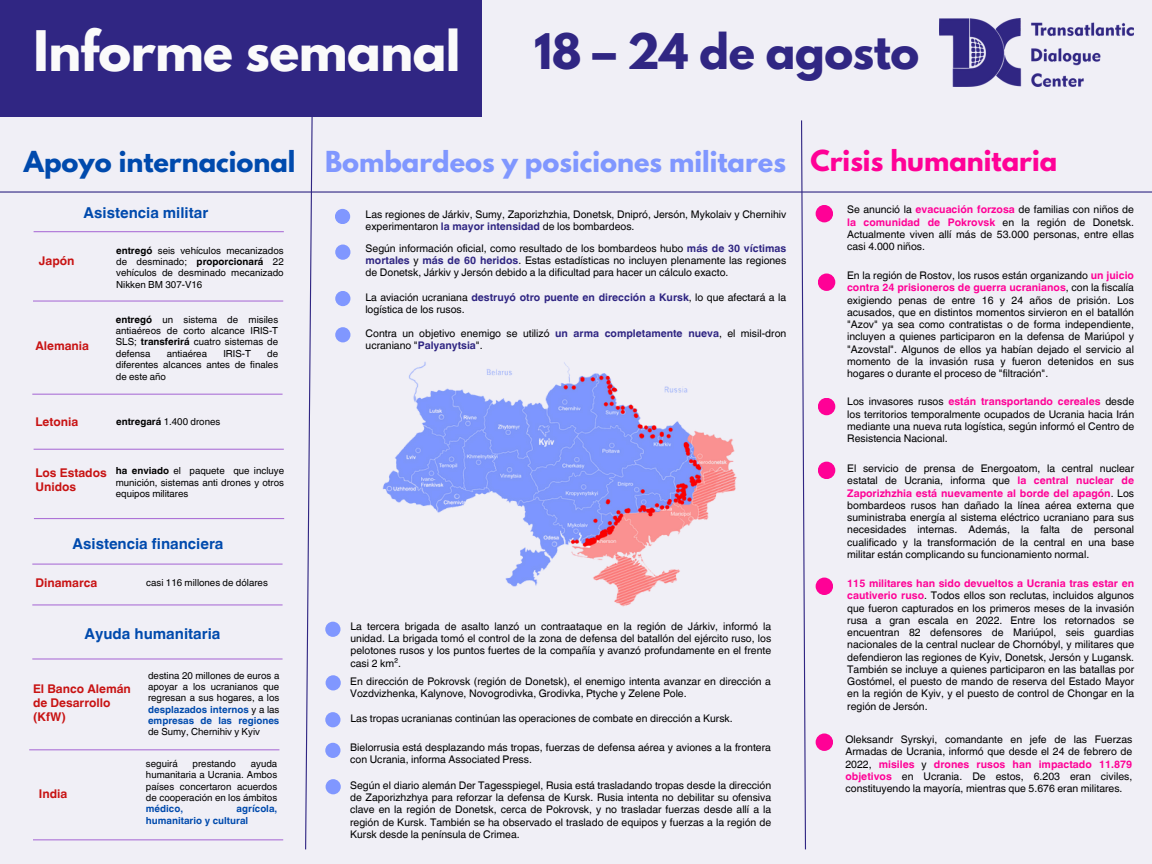
<style>
.page{position:relative;width:1152px;height:864px;background:#f0eff6}
.page>*{position:absolute;margin:0;border:0;box-sizing:border-box;transform-origin:0 0}
.t1{font:700 49.5px "League Spartan";letter-spacing:-.01em;color:#fafafa}
.t2{font:700 43.5px "League Spartan";letter-spacing:-.01em;color:#302683}
.t3{font:700 25.65px "League Spartan";color:#8097ff}
.t4{font:700 25.65px "League Spartan";color:#004aad}
.t5{font:700 25.65px "League Spartan";color:#ff0196}
.t6{font:700 15px "Helvetica World";color:#004aad}
.t7{font:700 12px/14px "Helvetica World";color:#c81313}
.t8{font:10.5px/12.3px "Helvetica World";color:#000;text-align:justify}
.t9{font:9.75px/11.4px "Helvetica World";color:#000;text-align:justify}
.t10{font:700 9.75px/11.4px "Helvetica World";color:#004aad}
.s1{font-weight:700}
.s2{font-weight:700;color:#004aad}
.s3{font-weight:700;color:#2f2582}
.s4{font-weight:700;color:#ff0196}
</style>
<div class="page">
<svg style="left:304px;top:116px;width:9px;height:734px"></svg>
<svg style="left:801px;top:120px;width:5px;height:730px"></svg>
<hr style="left:0;top:191px;width:1152px;height:2px;background:#302683">
<hr style="left:34px;top:231px;width:250px;height:1px;background:#ad73d7">
<div style="left:816px;top:205px;width:17px;height:17px;background:#ff0196;border-radius:50%"></div>
<div style="left:0;top:0;width:481px;height:116px;background:#302683"></div>
<img style="left:939px;top:18px;width:195px;height:69px">
<div style="left:818px;top:273px;width:17px;height:18px;background:#ff0196;border-radius:50%"></div>
<div style="left:818px;top:398px;width:17px;height:17px;background:#ff0196;border-radius:50%"></div>
<div style="left:818px;top:462px;width:17px;height:17px;background:#ff0196;border-radius:50%"></div>
<div style="left:325px;top:622px;width:16px;height:15px;background:#8097ff;border-radius:50%"></div>
<div style="left:335px;top:209px;width:15px;height:15px;background:#8097ff;border-radius:50%"></div>
<div style="left:325px;top:712px;width:16px;height:15px;background:#8097ff;border-radius:50%"></div>
<div style="left:816px;top:733px;width:17px;height:18px;background:#ff0196;border-radius:50%"></div>
<div style="left:326px;top:779px;width:15px;height:15px;background:#8097ff;border-radius:50%"></div>
<div style="left:816px;top:578px;width:17px;height:17px;background:#ff0196;border-radius:50%"></div>
<hr style="left:33px;top:300px;width:250px;height:2px;background:#ad73d7">
<hr style="left:34px;top:449px;width:250px;height:1px;background:#ad73d7">
<hr style="left:32px;top:564px;width:251px;height:1px;background:#ad73d7">
<hr style="left:32px;top:658px;width:251px;height:2px;background:#ad73d7">
<hr style="left:33px;top:839px;width:250px;height:1px;background:#ad73d7">
<div style="left:335px;top:245px;width:15px;height:15px;background:#8097ff;border-radius:50%"></div>
<div style="left:335px;top:291px;width:15px;height:15px;background:#8097ff;border-radius:50%"></div>
<div style="left:335px;top:327px;width:15px;height:15px;background:#8097ff;border-radius:50%"></div>
<div style="left:326px;top:675px;width:15px;height:15px;background:#8097ff;border-radius:50%"></div>
<hr style="left:32px;top:394px;width:251px;height:1px;background:#ad73d7">
<hr style="left:32px;top:604px;width:251px;height:2px;background:#ad73d7">
<div style="left:325px;top:743px;width:16px;height:15px;background:#8097ff;border-radius:50%"></div>
<img style="left:382px;top:362px;width:355px;height:245px">
<hr style="left:34px;top:518px;width:250px;height:1px;background:#ad73d7">
<hr style="left:29px;top:749px;width:250px;height:1px;background:#ad73d7">
<h4 class="t1" style="left:34px;top:26px;width:429px">Informe semanal</h4>
<p class="t2" style="left:534px;top:30px;width:386px">18 – 24 de agosto</p>
<h3 class="t4" style="left:24px;top:149px;width:273px">Apoyo internacional</h3>
<h3 class="t6" style="left:84px;top:201px;width:126px">Asistencia militar</h3>
<p class="t7" style="left:39px;top:253px;width:37px">Japón</p>
<p class="t9" style="left:116px;top:245px;width:169px"><span class="s1">entregó</span> seis vehículos mecanizados de desminado; <span class="s1">proporcionará</span> 22 vehículos de desminado mecanizado Nikken BM 307-V16</p>
<h5 class="t7" style="left:35px;top:337px;width:55px">Alemania</h5>
<p class="t9" style="left:116px;top:314px;width:164px"><span class="s1">entregó</span> un sistema de misiles antiaéreos de corto alcance IRIS-T SLS; <span class="s1">transferirá</span> cuatro sistemas de defensa</p>
<p class="t9" style="left:167px;top:348px;width:42px">antiaérea</p>
<p class="t9" style="left:223px;top:348px;width:29px">IRIS-T</p>
<p class="t9" style="left:116px;top:348px;width:164px;text-indent:151px">de diferentes alcances antes de finales de este año</p>
<p class="t7" style="left:35px;top:413px;width:44px">Letonia</p>
<h5 class="t9" style="left:116px;top:416px;width:106px"><span class="s1">entregará</span> 1.400 drones</h5>
<p class="t7" style="left:35px;top:464px;width:73px">Los Estados<br>Unidos</p>
<p class="t9" style="left:116px;top:465px;width:170px"><span class="s1">ha enviado</span> el paquete que incluye munición, sistemas anti drones y otros equipos militares</p>
<p class="t6" style="left:73px;top:532px;width:152px">Asistencia financiera</p>
<p class="t7" style="left:35px;top:574px;width:64px">Dinamarca</p>
<p class="t9" style="left:146px;top:577px;width:123px">casi 116 millones de dólares</p>
<h5 class="t6" style="left:84px;top:622px;width:137px">Ayuda humanitaria</h5>
<p class="t7" style="left:33px;top:681px;width:99px">El Banco Alemán de Desarrollo (KfW)</p>
<p class="t7" style="left:39px;top:785px;width:30px">India</p>
<h2 class="t9" style="left:148px;top:670px;width:133px">destina 20 millones de euros a apoyar a los ucranianos que regresan a sus hogares, a los <span class="s2">desplazados internos</span> y a las <span class="s2">empresas de las regiones </span>de Sumy, Chernihiv y Kyiv</h2>
<p class="t9" style="left:146px;top:758px;width:33px">seguirá</p>
<p class="t9" style="left:193px;top:758px;width:45px">prestando</p>
<p class="t9" style="left:146px;top:758px;width:133px;text-indent:105px">ayuda humanitaria a Ucrania. Ambos países concertaron acuerdos de cooperación en los ámbitos <span class="s2">médico,</span></p>
<p class="t10" style="left:146px;top:802px;width:133px;text-indent:91px">agrícola, humanitario y cultural</p>
<h3 class="t3" style="left:325px;top:149px;width:462px">Bombardeos y posiciones militares</h3>
<p class="t8" style="left:366px;top:208px;width:422px">Las regiones de Járkiv, Sumy, Zaporizhzhia, Donetsk, Dnipró, Jersón, Mykolaiv y Chernihiv experimentaron <span class="s3">la mayor intensidad</span> de los bombardeos.</p>
<p class="t8" style="left:366px;top:242px;width:422px">Según información oficial, como resultado de los bombardeos hubo <span class="s3">más de 30 víctimas mortales</span> y <span class="s3">más de 60 heridos</span>. Estas estadísticas no incluyen plenamente las regiones de Donetsk, Járkiv y Jersón debido a la dificultad para hacer un cálculo exacto.</p>
<h5 class="t8" style="left:365px;top:291px;width:422px">La aviación ucraniana <span class="s3">destruyó otro puente en dirección a Kursk</span>, lo que afectará a la logística de los rusos.</h5>
<p class="t8" style="left:366px;top:327px;width:422px">Contra un objetivo enemigo se utilizó <span class="s3">un arma completamente nueva</span>, el misil-dron ucraniano "<span class="s3">Palyanytsia</span>".</p>
<h4 class="t8" style="left:350px;top:620px;width:422px">La tercera brigada de asalto lanzó un contraataque en la región de Járkiv, informó la unidad. La brigada tomó el control de la zona de defensa del batallón del ejército ruso, los pelotones rusos y los puntos fuertes de la compañía y avanzó profundamente en el frente casi 2 km².</h4>
<h5 class="t8" style="left:350px;top:675px;width:422px">En dirección de Pokrovsk (región de Donetsk), el enemigo intenta avanzar en dirección a<br>Vozdvizhenka, Kalynove, Novogrodivka, Grodivka, Ptyche y Zelene Pole.</h5>
<p class="t8" style="left:350px;top:712px;width:384px">Las tropas ucranianas continúan las operaciones de combate en dirección a Kursk.</p>
<h5 class="t8" style="left:350px;top:741px;width:422px">Bielorrusia está desplazando más tropas, fuerzas de defensa aérea y aviones a la frontera con Ucrania, informa Associated Press.</h5>
<p class="t8" style="left:350px;top:779px;width:423px">Según el diario alemán Der Tagesspiegel, Rusia está trasladando tropas desde la dirección de Zaporizhzhya para reforzar la defensa de Kursk. Rusia intenta no debilitar su ofensiva clave en la región de Donetsk, cerca de Pokrovsk, y no trasladar fuerzas desde allí a la región de Kursk. También se ha observado el traslado de equipos y fuerzas a la región de Kursk desde la península de Crimea.</p>
<p class="t5" style="left:811px;top:148px;width:248px">Crisis humanitaria</p>
<p class="t8" style="left:847px;top:204px;width:288px">Se anunció la <span class="s4">evacuación forzosa</span> de familias con niños de <span class="s4">la comunidad de Pokrovsk</span> en la región de Donetsk.<br>Actualmente viven allí más de 53.000 personas, entre ellas casi 4.000 niños.</p>
<h4 class="t8" style="left:847px;top:269px;width:288px">En la región de Rostov, los rusos están organizando <span class="s4">un juicio contra 24 prisioneros de guerra ucranianos</span>, con la fiscalía exigiendo penas de entre 16 y 24 años de prisión. Los acusados, que en distintos momentos sirvieron en el batallón "Azov" ya sea como contratistas o de forma independiente, incluyen a quienes participaron en la defensa de Mariúpol y "Azovstal". Algunos de ellos ya habían dejado el servicio al momento de la invasión rusa y fueron detenidos en sus hogares o durante el proceso de "filtración".</h4>
<p class="t8" style="left:847px;top:396px;width:288px">Los invasores rusos <span class="s4">están transportando cereales</span> desde los territorios temporalmente ocupados de Ucrania hacia Irán mediante una nueva ruta logística, según informó el Centro de Resistencia Nacional.</p>
<p class="t8" style="left:847px;top:462px;width:288px">El servicio de prensa de Energoatom, la central nuclear estatal de Ucrania, informa que <span class="s4">la central nuclear de Zaporizhzhia está nuevamente al borde del apagón</span>. Los bombardeos rusos han dañado la línea aérea externa que suministraba energía al sistema eléctrico ucraniano para sus necesidades internas. Además, la falta de personal cualificado y la transformación de la central en una base militar están complicando su funcionamiento normal.</p>
<h5 class="t8" style="left:847px;top:577px;width:288px"><span class="s4">115 militares han sido devueltos a Ucrania tras estar en cautiverio ruso</span>. Todos ellos son reclutas, incluidos algunos que fueron capturados en los primeros meses de la invasión rusa a gran escala en 2022. Entre los retornados se encuentran 82 defensores de Mariúpol, seis guardias nacionales de la central nuclear de Chornóbyl, y militares que defendieron las regiones de Kyiv, Donetsk, Jersón y Lugansk.<br>También se incluye a quienes participaron en las batallas por Gostómel, el puesto de mando de reserva del Estado Mayor en la región de Kyiv, y el puesto de control de Chongar en la región de Jersón.</h5>
<p class="t8" style="left:845px;top:733px;width:288px">Oleksandr Syrskyi, comandante en jefe de las Fuerzas Armadas de Ucrania, informó que desde el 24 de febrero de 2022, <span class="s4">misiles</span> y <span class="s4">drones rusos han impactado 11.879 objetivos</span> en Ucrania. De estos, 6.203 eran civiles, constituyendo la mayoría, mientras que 5.676 eran militares.</p>
</div>
